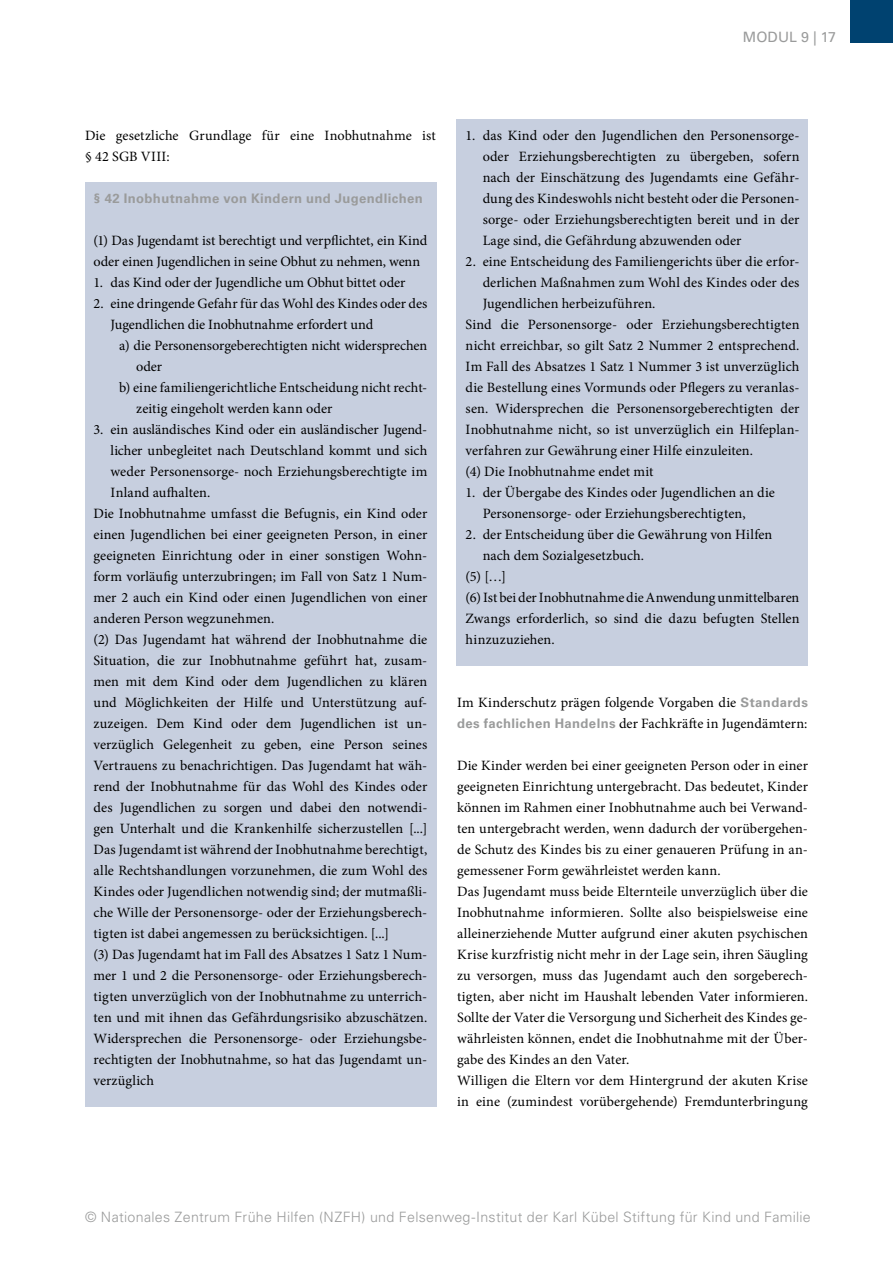
<style>
.page{position:relative;width:893px;height:1263px;background:#fff}
.page>*{position:absolute;margin:0;border:0;box-sizing:border-box;transform-origin:0 0}
.t1{font:14.25px/21px "Minion Pro";letter-spacing:.005em;color:#000}
.t2{font:300 14.25px "Univers LT Std";letter-spacing:.02em;color:#9a9b9b}
.t3{font:14.25px "Univers LT Std";letter-spacing:.005em;color:#9a9b9b}
.t4{font:700 13.2px "Univers LT Std";letter-spacing:.03em;color:#9a9b9b}
.s1{font-family:"Univers LT Std";font-weight:700;font-size:13.2px;color:#9a9b9b}
</style>
<div class="page">
<div style="left:850px;top:0;width:43px;height:43px;background:#004270"></div>
<div style="left:85px;top:182px;width:351px;height:924px;background:#c7cfdf"></div>
<div style="left:457px;top:119px;width:351px;height:546px;background:#c7cfdf"></div>
<p class="t3" style="left:743px;top:29px;width:95px">MODUL 9 | 17</p>
<p class="t1" style="left:85px;top:125px;width:352px">Die gesetzliche Grundlage für eine Inobhutnahme ist § 42 SGB VIII:</p>
<p class="t4" style="left:94px;top:191px;width:331px">§ 42 Inobhutnahme von Kindern und Jugendlichen</p>
<p class="t1" style="left:94px;top:230px;width:335px">(1) Das Jugendamt ist berechtigt und verpflichtet, ein Kind oder einen Jugendlichen in seine Obhut zu nehmen, wenn</p>
<p class="t1" style="left:94px;top:272px;width:313px">1. das Kind oder der Jugendliche um Obhut bittet oder</p>
<p class="t1" style="left:94px;top:293px;width:335px">2. eine dringende Gefahr für das Wohl des Kindes oder des</p>
<p class="t1" style="left:111px;top:314px;width:264px">Jugendlichen die Inobhutnahme erfordert und</p>
<p class="t1" style="left:119px;top:335px;width:310px">a) die Personensorgeberechtigten nicht widersprechen</p>
<p class="t1" style="left:136px;top:356px;width:27px">oder</p>
<p class="t1" style="left:119px;top:377px;width:310px">b) eine familiengerichtliche Entscheidung nicht recht-</p>
<p class="t1" style="left:136px;top:398px;width:198px">zeitig eingeholt werden kann oder</p>
<p class="t1" style="left:94px;top:419px;width:335px">3. ein ausländisches Kind oder ein ausländischer Jugend-</p>
<p class="t1" style="left:111px;top:440px;width:318px">licher unbegleitet nach Deutschland kommt und sich</p>
<p class="t1" style="left:111px;top:461px;width:318px">weder Personensorge- noch Erziehungsberechtigte im</p>
<p class="t1" style="left:111px;top:482px;width:101px">Inland aufhalten.</p>
<p class="t1" style="left:94px;top:503px;width:335px">Die Inobhutnahme umfasst die Befugnis, ein Kind oder</p>
<p class="t1" style="left:94px;top:524px;width:335px">einen Jugendlichen bei einer geeigneten Person, in einer</p>
<p class="t1" style="left:94px;top:545px;width:335px">geeigneten Einrichtung oder in einer sonstigen Wohn-</p>
<p class="t1" style="left:94px;top:566px;width:335px">form vorläufig unterzubringen; im Fall von Satz 1 Num-</p>
<p class="t1" style="left:94px;top:587px;width:335px">mer 2 auch ein Kind oder einen Jugendlichen von einer</p>
<p class="t1" style="left:94px;top:608px;width:182px">anderen Person wegzunehmen.</p>
<p class="t1" style="left:94px;top:629px;width:335px">(2) Das Jugendamt hat während der Inobhutnahme die</p>
<p class="t1" style="left:94px;top:650px;width:335px">Situation, die zur Inobhutnahme geführt hat, zusam-</p>
<p class="t1" style="left:94px;top:671px;width:335px">men mit dem Kind oder dem Jugendlichen zu klären</p>
<p class="t1" style="left:94px;top:692px;width:335px">und Möglichkeiten der Hilfe und Unterstützung auf-</p>
<p class="t1" style="left:94px;top:713px;width:335px">zuzeigen. Dem Kind oder dem Jugendlichen ist un-</p>
<p class="t1" style="left:94px;top:734px;width:335px">verzüglich Gelegenheit zu geben, eine Person seines</p>
<p class="t1" style="left:94px;top:755px;width:335px">Vertrauens zu benachrichtigen. Das Jugendamt hat wäh-</p>
<p class="t1" style="left:94px;top:776px;width:335px">rend der Inobhutnahme für das Wohl des Kindes oder</p>
<p class="t1" style="left:94px;top:797px;width:335px">des Jugendlichen zu sorgen und dabei den notwendi-</p>
<p class="t1" style="left:94px;top:818px;width:335px">gen Unterhalt und die Krankenhilfe sicherzustellen [...]</p>
<p class="t1" style="left:94px;top:839px;width:335px">Das Jugendamt ist während der Inobhutnahme berechtigt,</p>
<p class="t1" style="left:94px;top:860px;width:335px">alle Rechtshandlungen vorzunehmen, die zum Wohl des</p>
<p class="t1" style="left:94px;top:881px;width:335px">Kindes oder Jugendlichen notwendig sind; der mutmaßli-</p>
<p class="t1" style="left:94px;top:902px;width:335px">che Wille der Personensorge- oder der Erziehungsberech-</p>
<p class="t1" style="left:94px;top:923px;width:297px">tigten ist dabei angemessen zu berücksichtigen. [...]</p>
<p class="t1" style="left:94px;top:944px;width:335px">(3) Das Jugendamt hat im Fall des Absatzes 1 Satz 1 Num-</p>
<p class="t1" style="left:94px;top:965px;width:335px">mer 1 und 2 die Personensorge- oder Erziehungsberech-</p>
<p class="t1" style="left:94px;top:986px;width:335px">tigten unverzüglich von der Inobhutnahme zu unterrich-</p>
<p class="t1" style="left:94px;top:1007px;width:335px">ten und mit ihnen das Gefährdungsrisiko abzuschätzen.</p>
<p class="t1" style="left:94px;top:1028px;width:335px">Widersprechen die Personensorge- oder Erziehungsbe-</p>
<p class="t1" style="left:94px;top:1049px;width:335px">rechtigten der Inobhutnahme, so hat das Jugendamt un-</p>
<p class="t1" style="left:94px;top:1070px;width:62px">verzüglich</p>
<p class="t1" style="left:483px;top:125px;width:318px;text-align:justify;text-indent:-17px">1. das Kind oder den Jugendlichen den Personensorge&shy;oder Erziehungsberechtigten zu übergeben, sofern nach der Einschätzung des Jugendamts eine Gefähr&shy;dung des Kindeswohls nicht besteht oder die Personen&shy;sorge- oder Erziehungsberechtigten bereit und in der Lage sind, die Gefährdung abzuwenden oder</p>
<p class="t1" style="left:466px;top:251px;width:335px">2. eine Entscheidung des Familiengerichts über die erfor-</p>
<p class="t1" style="left:483px;top:272px;width:318px">derlichen Maßnahmen zum Wohl des Kindes oder des</p>
<p class="t1" style="left:483px;top:293px;width:174px">Jugendlichen herbeizuführen.</p>
<p class="t1" style="left:466px;top:314px;width:335px">Sind die Personensorge- oder Erziehungsberechtigten</p>
<p class="t1" style="left:466px;top:335px;width:335px">nicht erreichbar, so gilt Satz 2 Nummer 2 entsprechend.</p>
<p class="t1" style="left:466px;top:356px;width:335px">Im Fall des Absatzes 1 Satz 1 Nummer 3 ist unverzüglich</p>
<p class="t1" style="left:466px;top:377px;width:335px">die Bestellung eines Vormunds oder Pflegers zu veranlas-</p>
<p class="t1" style="left:466px;top:398px;width:335px">sen. Widersprechen die Personensorgeberechtigten der</p>
<p class="t1" style="left:466px;top:419px;width:335px">Inobhutnahme nicht, so ist unverzüglich ein Hilfeplan-</p>
<p class="t1" style="left:466px;top:440px;width:289px">verfahren zur Gewährung einer Hilfe einzuleiten.</p>
<p class="t1" style="left:466px;top:461px;width:189px">(4) Die Inobhutnahme endet mit</p>
<p class="t1" style="left:483px;top:482px;width:294px;text-indent:-17px">1. der Übergabe des Kindes oder Jugendlichen an die<br>Personensorge- oder Erziehungsberechtigten,</p>
<p class="t1" style="left:466px;top:524px;width:308px">2. der Entscheidung über die Gewährung von Hilfen</p>
<p class="t1" style="left:483px;top:545px;width:163px">nach dem Sozialgesetzbuch.</p>
<p class="t1" style="left:466px;top:566px;width:42px">(5) […]</p>
<p class="t1" style="left:466px;top:587px;width:335px">(6) Ist bei der Inobhutnahme die Anwendung unmittelbaren</p>
<p class="t1" style="left:466px;top:608px;width:335px">Zwangs erforderlich, so sind die dazu befugten Stellen</p>
<p class="t1" style="left:466px;top:629px;width:91px">hinzuzuziehen.</p>
<p class="t1" style="left:457px;top:693px;width:352px">Im Kinderschutz prägen folgende Vorgaben die <span class="s1">Standards des fachlichen Handelns</span> der Fachkräfte in Jugendämtern:</p>
<p class="t1" style="left:457px;top:755px;width:352px">Die Kinder werden bei einer geeigneten Person oder in einer geeigneten Einrichtung untergebracht. Das bedeutet, Kinder können im Rahmen einer Inobhutnahme auch bei Verwand&shy;ten untergebracht werden, wenn dadurch der vorübergehen&shy;de Schutz des Kindes bis zu einer genaueren Prüfung in an&shy;gemessener Form gewährleistet werden kann.<br>Das Jugendamt muss beide Elternteile unverzüglich über die Inobhutnahme informieren. Sollte also beispielsweise eine alleinerziehende Mutter aufgrund einer akuten psychischen Krise kurzfristig nicht mehr in der Lage sein, ihren Säugling zu versorgen, muss das Jugendamt auch den sorgeberech&shy;tigten, aber nicht im Haushalt lebenden Vater informieren.<br>Sollte der Vater die Versorgung und Sicherheit des Kindes ge&shy;währleisten können, endet die Inobhutnahme mit der Über&shy;gabe des Kindes an den Vater.<br>Willigen die Eltern vor dem Hintergrund der akuten Krise in eine (zumindest vorübergehende) Fremdunterbringung</p>
<p class="t2" style="left:85px;top:1208px;width:727px">© Nationales Zentrum Frühe Hilfen (NZFH) und Felsenweg-Institut der Karl Kübel Stiftung für Kind und Familie</p>
</div>
